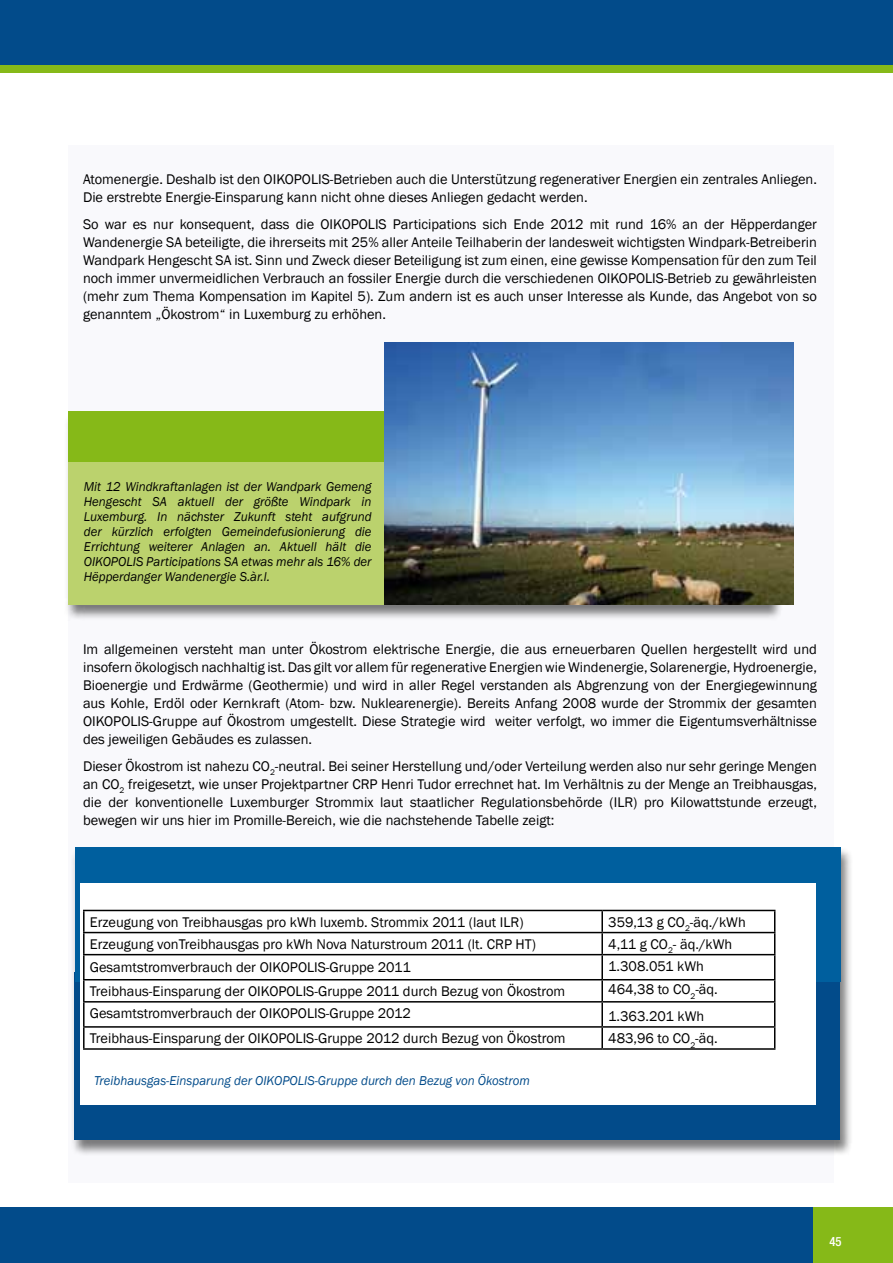
<style>
.page{position:relative;width:893px;height:1263px;background:#fff}
.page>*{position:absolute;margin:0;border:0;box-sizing:border-box;transform-origin:0 0}
.t1{font:14.4px/18px "Franklin Gothic";color:#000;text-align:justify}
.t2{font:italic 13.2px/15px "Franklin Gothic";color:#000;text-align:justify}
.t3{font:italic 13.2px "Franklin Gothic";color:#024b8a}
.t4{font:500 condensed 12.75px "Helvetica Neue";color:#fff}
</style>
<div class="page">
<div style="left:68px;top:145px;width:765px;height:1037px;background:#f9f9fc"></div>
<div style="left:0;top:59px;width:893px;height:14px;background:#86b918"></div>
<div style="left:0;top:0;width:893px;height:64px;background:#024b8a"></div>
<div style="left:0;top:1208px;width:893px;height:55px;background:#024b8a"></div>
<div style="left:64px;top:410px;width:719px;height:210px;background:#000;opacity:.51"></div>
<div style="left:68px;top:460px;width:702px;height:145px;background:#bbd26d"></div>
<div style="left:68px;top:411px;width:702px;height:51px;background:#86b918"></div>
<img style="left:384px;top:343px;width:409px;height:262px">
<div style="left:71px;top:846px;width:782px;height:309px;background:#000;opacity:.51"></div>
<div style="left:75px;top:972px;width:765px;height:168px;background:#024b8a"></div>
<div style="left:75px;top:847px;width:765px;height:134px;background:#005f9e"></div>
<div style="left:80px;top:883px;width:736px;height:222px;background:#fff"></div>
<hr style="left:83px;top:910px;width:519px;height:1px;background:#000">
<hr style="left:83px;top:911px;width:2px;height:21px;background:#000">
<hr style="left:602px;top:910px;width:173px;height:1px;background:#000">
<hr style="left:601px;top:911px;width:2px;height:21px;background:#000">
<hr style="left:83px;top:932px;width:519px;height:1px;background:#000">
<hr style="left:83px;top:933px;width:2px;height:21px;background:#000">
<hr style="left:602px;top:932px;width:173px;height:1px;background:#000">
<hr style="left:601px;top:933px;width:2px;height:21px;background:#000">
<hr style="left:83px;top:954px;width:519px;height:1px;background:#000">
<hr style="left:83px;top:955px;width:2px;height:24px;background:#000">
<hr style="left:602px;top:954px;width:173px;height:1px;background:#000">
<hr style="left:601px;top:955px;width:2px;height:24px;background:#000">
<hr style="left:83px;top:979px;width:519px;height:1px;background:#000">
<hr style="left:83px;top:980px;width:2px;height:21px;background:#000">
<hr style="left:602px;top:979px;width:173px;height:1px;background:#000">
<hr style="left:601px;top:980px;width:2px;height:21px;background:#000">
<hr style="left:83px;top:1001px;width:519px;height:1px;background:#000">
<hr style="left:83px;top:1002px;width:2px;height:24px;background:#000">
<hr style="left:602px;top:1001px;width:173px;height:1px;background:#000">
<hr style="left:601px;top:1002px;width:2px;height:24px;background:#000">
<hr style="left:83px;top:1026px;width:519px;height:2px;background:#000">
<hr style="left:83px;top:1028px;width:2px;height:20px;background:#000">
<hr style="left:602px;top:1026px;width:173px;height:2px;background:#000">
<hr style="left:601px;top:1028px;width:2px;height:20px;background:#000">
<svg style="left:774px;top:911px;width:1px;height:137px"></svg>
<hr style="left:83px;top:1048px;width:519px;height:2px;background:#000">
<hr style="left:602px;top:1048px;width:173px;height:2px;background:#000">
<div style="left:814px;top:1208px;width:79px;height:55px;background:#86b918"></div>
<p class="t1" style="left:83px;top:170px;width:735px">Atomenergie. Deshalb ist den OIKOPOLIS-Betrieben auch die Unterstützung regenerativer Energien ein zentrales Anliegen.<br>Die erstrebte Energie-Einsparung kann nicht ohne dieses Anliegen gedacht werden.</p>
<p class="t1" style="left:83px;top:215px;width:735px">So war es nur konsequent, dass die OIKOPOLIS Participations sich Ende 2012 mit rund 16% an der Hëpperdanger Wandenergie SA beteiligte, die ihrerseits mit 25% aller Anteile Teilhaberin der landesweit wichtigsten Windpark-Betreiberin Wandpark Hengescht SA ist. Sinn und Zweck dieser Beteiligung ist zum einen, eine gewisse Kompensation für den zum Teil noch immer unvermeidlichen Verbrauch an fossiler Energie durch die verschiedenen OIKOPOLIS-Betrieb zu gewährleisten (mehr zum Thema Kompensation im Kapitel 5). Zum andern ist es auch unser Interesse als Kunde, das Angebot von so genanntem „Ökostrom“ in Luxemburg zu erhöhen.</p>
<p class="t2" style="left:84px;top:480px;width:289px">Mit 12 Windkraftanlagen ist der Wandpark Gemeng Hengescht SA aktuell der größte Windpark in Luxemburg. In nächster Zukunft steht aufgrund der kürzlich erfolgten Gemeindefusionierung die Errichtung weiterer Anlagen an. Aktuell hält die OIKOPOLIS Participations SA etwas mehr als 16% der Hëpperdanger Wandenergie S.àr.l.</p>
<p class="t1" style="left:83px;top:640px;width:735px">Im allgemeinen versteht man unter Ökostrom elektrische Energie, die aus erneuerbaren Quellen hergestellt wird und insofern ökologisch nachhaltig ist. Das gilt vor allem für regenerative Energien wie Windenergie, Solarenergie, Hydroenergie, Bioenergie und Erdwärme (Geothermie) und wird in aller Regel verstanden als Abgrenzung von der Energiegewinnung aus Kohle, Erdöl oder Kernkraft (Atom- bzw. Nuklearenergie). Bereits Anfang 2008 wurde der Strommix der gesamten OIKOPOLIS-Gruppe auf Ökostrom umgestellt. Diese Strategie wird weiter verfolgt, wo immer die Eigentumsverhältnisse des jeweiligen Gebäudes es zulassen.</p>
<p class="t1" style="left:83px;top:757px;width:735px">Dieser Ökostrom ist nahezu CO<sub>2</sub>-neutral. Bei seiner Herstellung und/oder Verteilung werden also nur sehr geringe Mengen an CO<sub>2</sub> freigesetzt, wie unser Projektpartner CRP Henri Tudor errechnet hat. Im Verhältnis zu der Menge an Treibhausgas, die der konventionelle Luxemburger Strommix laut staatlicher Regulationsbehörde (ILR) pro Kilowattstunde erzeugt, bewegen wir uns hier im Promille-Bereich, wie die nachstehende Tabelle zeigt:</p>
<p class="t1" style="left:90px;top:913px;width:435px">Erzeugung von Treibhausgas pro kWh luxemb. Strommix 2011 (laut ILR)</p>
<p class="t1" style="left:608px;top:913px;width:139px">359,13 g CO<sub>2</sub>-äq./kWh</p>
<p class="t1" style="left:90px;top:935px;width:448px">Erzeugung vonTreibhausgas pro kWh Nova Naturstroum 2011 (lt. CRP HT)</p>
<p class="t1" style="left:608px;top:935px;width:126px">4,11 g CO<sub>2</sub>- äq./kWh</p>
<p class="t1" style="left:90px;top:959px;width:322px">Gesamtstromverbrauch der OIKOPOLIS-Gruppe 2011</p>
<p class="t1" style="left:608px;top:957px;width:97px">1.308.051 kWh</p>
<p class="t1" style="left:90px;top:982px;width:477px">Treibhaus-Einsparung der OIKOPOLIS-Gruppe 2011 durch Bezug von Ökostrom</p>
<p class="t1" style="left:608px;top:981px;width:111px">464,38 to CO<sub>2</sub>-äq.</p>
<p class="t1" style="left:90px;top:1004px;width:323px">Gesamtstromverbrauch der OIKOPOLIS-Gruppe 2012</p>
<p class="t1" style="left:608px;top:1007px;width:97px">1.363.201 kWh</p>
<p class="t1" style="left:90px;top:1029px;width:477px">Treibhaus-Einsparung der OIKOPOLIS-Gruppe 2012 durch Bezug von Ökostrom</p>
<p class="t1" style="left:608px;top:1029px;width:111px">483,96 to CO<sub>2</sub>-äq.</p>
<p class="t3" style="left:94px;top:1072px;width:437px">Treibhausgas-Einsparung der OIKOPOLIS-Gruppe durch den Bezug von Ökostrom</p>
<p class="t4" style="left:829px;top:1234px;width:14px">45</p>
</div>
